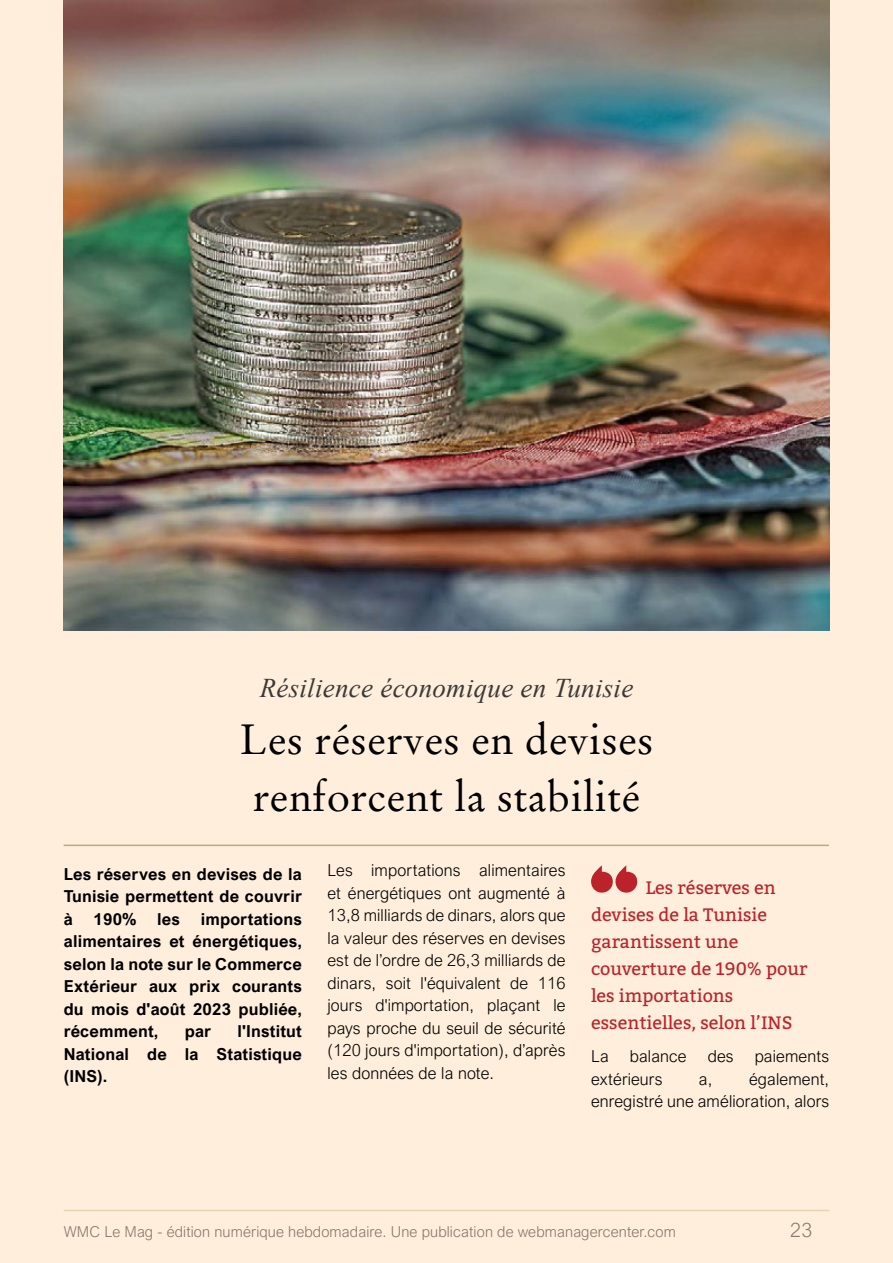
<style>
.page{position:relative;width:893px;height:1263px;background:#feeedb}
.page>*{position:absolute;margin:0;border:0;box-sizing:border-box;transform-origin:0 0}
.t1{font:42px/57px "Stempel Garamond W04";letter-spacing:.01em;color:#000;text-align:center}
.t2{font:italic 27px "Times New Roman";letter-spacing:.01em;color:#3a3938}
.t3{font:300 19.5px "Arial Nova W07";color:#8b776e}
.t4{font:18px/27px "Bitter";color:#bb222a}
.t5{font:300 16.5px/22.5px "Arial Nova";letter-spacing:.01em;color:#000;text-align:justify}
.t6{font:700 16.5px/22.5px "Arial Nova W07";letter-spacing:.01em;color:#000;text-align:justify}
.t7{font:300 15px "Arial Nova W07";letter-spacing:.01em;color:#8b776e}
</style>
<div class="page">
<hr style="left:64px;top:1210px;width:765px;height:1px;background:#e0cda9">
<hr style="left:0;top:0;width:1px;height:1263px;background:#feead2">
<hr style="left:64px;top:845px;width:765px;height:1px;background:#b7a886">
<img style="left:64px;top:0;width:765px;height:630px">
<svg style="left:591px;top:865px;width:46px;height:28px"></svg>
<h2 class="t2" style="left:260px;top:670px;width:375px">Résilience économique en Tunisie</h2>
<h1 class="t1" style="left:239px;top:711px;width:416px">Les réserves en devises renforcent la stabilité</h1>
<p class="t6" style="left:64px;top:862px;width:240px">Les réserves en devises de la Tunisie permettent de couvrir à</p>
<p class="t6" style="left:94px;top:907px;width:44px">190%</p>
<p class="t6" style="left:157px;top:907px;width:24px">les</p>
<p class="t6" style="left:64px;top:907px;width:240px;text-indent:137px">importations alimentaires et énergétiques, selon la note sur le Commerce Extérieur aux prix courants du mois d'août 2023 publiée, récemment,</p>
<p class="t6" style="left:64px;top:1020px;width:240px;text-indent:174px">l'Institut National de la Statistique (INS).</p>
<p class="t6" style="left:185px;top:1020px;width:28px">par</p>
<p class="t5" style="left:327px;top:859px;width:240px">Les importations alimentaires et énergétiques ont augmenté à 13,8 milliards de dinars, alors que la valeur des réserves en devises est de l’ordre de 26,3 milliards de dinars, soit l'équivalent de 116 jours d'importation, plaçant le pays proche du seuil de sécurité (120 jours d'importation), d’après les données de la note.</p>
<p class="t4" style="left:591px;top:873px;width:218px;text-indent:55px">Les réserves en devises de la Tunisie garantissent une couverture de 190% pour les importations essentielles, selon l’INS</p>
<p class="t5" style="left:591px;top:1045px;width:19px">La</p>
<p class="t5" style="left:630px;top:1045px;width:58px">balance</p>
<p class="t5" style="left:708px;top:1045px;width:27px">des</p>
<p class="t5" style="left:755px;top:1045px;width:76px">paiements</p>
<p class="t5" style="left:591px;top:1068px;width:73px">extérieurs</p>
<p class="t5" style="left:699px;top:1068px;width:15px">a,</p>
<p class="t5" style="left:591px;top:1068px;width:240px;text-align:right">également,<br>enregistré une amélioration, alors</p>
<p class="t7" style="left:64px;top:1223px;width:614px">WMC Le Mag - édition numérique hebdomadaire. Une publication de webmanagercenter.com</p>
<p class="t3" style="left:790px;top:1219px;width:23px">23</p>
</div>
